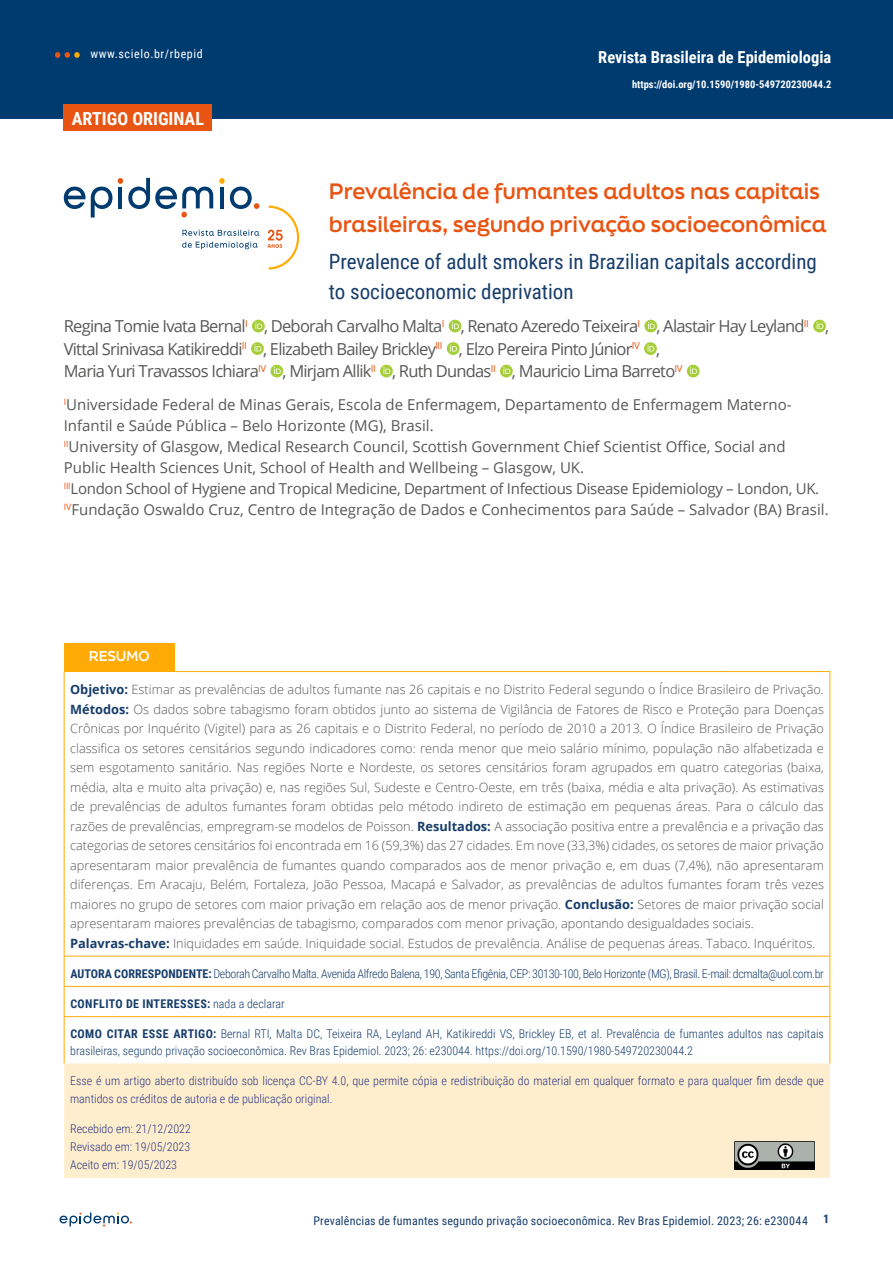
<style>
.page{position:relative;width:893px;height:1263px;background:#fff}
.page>*{position:absolute;margin:0;border:0;box-sizing:border-box;transform-origin:0 0}
.t1{font:700 21px/33px "Final Six";color:#e85412}
.t2{font:21px/30px "Roboto Condensed";color:#173d6b}
.t3{font:700 18px "Roboto Condensed";color:#fff}
.t4{font:16.5px/22.5px "Open Sans";letter-spacing:-.045em;color:#575756}
.t5{font:700 16.5px "Roboto Condensed";color:#fff}
.t6{font:15px/21px "Open Sans";color:#575756}
.t7{font:700 13.5px "Final Six";letter-spacing:-.01em;color:#fff}
.t8{font:300 12.75px/19.5px "Open Sans";color:#575756}
.t9{font:300 12px/16.5px "Roboto Condensed";color:#173d6b}
.t10{font:300 12px/18px "Roboto Condensed";color:#283583}
.t11{font:300 12px "Roboto Condensed";letter-spacing:-.03em;color:#173d6b}
.t12{font:12px "Roboto Condensed";letter-spacing:.015em;color:#173d6b}
.t13{font:700 12px "Roboto Condensed";letter-spacing:.035em;color:#173d6b}
.t14{font:12px "Roboto Condensed";letter-spacing:.05em;color:#fff}
.t15{font:700 10.5px "Roboto Condensed";color:#fff}
.s1{font-weight:700;color:#173d6b}
.s2{font-weight:700}
.s3{font-weight:300}
</style>
<div class="page">
<svg style="left:60px;top:1212px;width:72px;height:14px"></svg>
<div style="left:0;top:0;width:893px;height:118px;background:#003b70"></div>
<svg style="left:55px;top:52px;width:25px;height:6px"></svg>
<svg style="left:252px;top:320px;width:13px;height:12px"></svg>
<svg style="left:255px;top:322px;width:7px;height:7px"></svg>
<div style="left:449px;top:320px;width:12px;height:12px;background:#a6ce39;border-radius:50%"></div>
<svg style="left:452px;top:322px;width:7px;height:7px"></svg>
<div style="left:644px;top:320px;width:13px;height:12px;background:#a6ce39;border-radius:50%"></div>
<svg style="left:648px;top:322px;width:7px;height:7px"></svg>
<svg style="left:813px;top:320px;width:13px;height:12px"></svg>
<svg style="left:816px;top:322px;width:7px;height:7px"></svg>
<svg style="left:251px;top:342px;width:13px;height:13px"></svg>
<svg style="left:254px;top:344px;width:7px;height:7px"></svg>
<svg style="left:447px;top:342px;width:13px;height:13px"></svg>
<svg style="left:450px;top:344px;width:7px;height:7px"></svg>
<svg style="left:644px;top:342px;width:13px;height:13px"></svg>
<svg style="left:647px;top:344px;width:7px;height:7px"></svg>
<div style="left:270px;top:365px;width:13px;height:12px;background:#a6ce39;border-radius:50%"></div>
<svg style="left:274px;top:367px;width:7px;height:7px"></svg>
<svg style="left:380px;top:365px;width:13px;height:12px"></svg>
<svg style="left:383px;top:367px;width:7px;height:7px"></svg>
<div style="left:500px;top:365px;width:13px;height:12px;background:#a6ce39;border-radius:50%"></div>
<svg style="left:503px;top:367px;width:7px;height:7px"></svg>
<div style="left:687px;top:365px;width:13px;height:12px;background:#a6ce39;border-radius:50%"></div>
<svg style="left:690px;top:367px;width:7px;height:7px"></svg>
<svg style="left:64px;top:187px;width:48px;height:30px"></svg>
<svg style="left:118px;top:178px;width:95px;height:39px"></svg>
<svg style="left:219px;top:178px;width:40px;height:31px"></svg>
<svg style="left:182px;top:230px;width:77px;height:6px"></svg>
<svg style="left:182px;top:242px;width:76px;height:7px"></svg>
<svg style="left:268px;top:206px;width:31px;height:64px"></svg>
<div style="left:64px;top:105px;width:148px;height:26px;background:#e85412"></div>
<div style="left:64px;top:643px;width:110px;height:28px;background:#ffab03"></div>
<div style="left:64px;top:1063px;width:766px;height:115px;background:#ffeecd"></div>
<hr style="left:64px;top:671px;width:1px;height:285px;background:#ffab03">
<hr style="left:174px;top:671px;width:552px;height:1px;background:#ffab03">
<hr style="left:726px;top:671px;width:104px;height:1px;background:#ffab03">
<hr style="left:829px;top:672px;width:1px;height:284px;background:#ffab03">
<hr style="left:64px;top:956px;width:1px;height:30px;background:#ffab03">
<hr style="left:64px;top:986px;width:1px;height:30px;background:#ffab03">
<hr style="left:64px;top:956px;width:110px;height:1px;background:#ffab03">
<hr style="left:174px;top:956px;width:552px;height:1px;background:#ffab03">
<hr style="left:726px;top:956px;width:104px;height:1px;background:#ffab03">
<hr style="left:829px;top:956px;width:1px;height:30px;background:#ffab03">
<hr style="left:829px;top:986px;width:1px;height:30px;background:#ffab03">
<hr style="left:65px;top:986px;width:109px;height:1px;background:#ffab03">
<hr style="left:174px;top:986px;width:552px;height:1px;background:#ffab03">
<hr style="left:726px;top:986px;width:103px;height:1px;background:#ffab03">
<hr style="left:64px;top:1017px;width:1px;height:46px;background:#ffab03">
<hr style="left:64px;top:1016px;width:110px;height:1px;background:#ffab03">
<hr style="left:174px;top:1016px;width:552px;height:1px;background:#ffab03">
<hr style="left:726px;top:1016px;width:104px;height:1px;background:#ffab03">
<hr style="left:829px;top:1017px;width:1px;height:46px;background:#ffab03">
<img style="left:735px;top:1141px;width:79px;height:28px">
<p class="t14" style="left:90px;top:45px;width:114px">www.scielo.br/rbepid</p>
<h2 class="t3" style="left:72px;top:106px;width:134px">ARTIGO ORIGINAL</h2>
<p class="t5" style="left:598px;top:46px;width:235px">Revista Brasileira de Epidemiologia</p>
<p class="t15" style="left:632px;top:77px;width:201px">https://doi.org/10.1590/1980-549720230044.2</p>
<h1 class="t1" style="left:329px;top:174px;width:499px">Prevalência de fumantes adultos nas capitais brasileiras, segundo privação socioeconômica</h1>
<h1 class="t2" style="left:329px;top:245px;width:490px">Prevalence of adult smokers in Brazilian capitals according to socioeconomic deprivation</h1>
<p class="t4" style="left:64px;top:315px;width:767px">Regina Tomie Ivata Bernal<sup>I</sup> , Deborah Carvalho Malta<sup>I</sup> , Renato Azeredo Teixeira<sup>I</sup> , Alastair Hay Leyland<sup>II</sup> ,<br>Vittal Srinivasa Katikireddi<sup>II</sup> , Elizabeth Bailey Brickley<sup>III</sup> , Elzo Pereira Pinto Júnior<sup>IV</sup> ,<br>Maria Yuri Travassos Ichiara<sup>IV</sup> , Mirjam Allik<sup>II</sup> , Ruth Dundas<sup>II</sup> , Mauricio Lima Barreto<sup>IV</sup></p>
<p class="t6" style="left:64px;top:393px;width:766px"><sup>I</sup>Universidade Federal de Minas Gerais, Escola de Enfermagem, Departamento de Enfermagem Materno-Infantil e Saúde Pública – Belo Horizonte (MG), Brasil.<br><sup>II</sup>University of Glasgow, Medical Research Council, Scottish Government Chief Scientist Office, Social and Public Health Sciences Unit, School of Health and Wellbeing – Glasgow, UK.<br><sup>III</sup>London School of Hygiene and Tropical Medicine, Department of Infectious Disease Epidemiology – London, UK.<br><sup>IV</sup>Fundação Oswaldo Cruz, Centro de Integração de Dados e Conhecimentos para Saúde – Salvador (BA) Brasil.</p>
<p class="t7" style="left:89px;top:646px;width:62px">RESUMO</p>
<p class="t8" style="left:70px;top:679px;width:755px"><span class="s1">Objetivo:</span> Estimar as prevalências de adultos fumante nas 26 capitais e no Distrito Federal segundo o Índice Brasileiro de Privação.<br><span class="s1">Métodos:</span> Os dados sobre tabagismo foram obtidos junto ao sistema de Vigilância de Fatores de Risco e Proteção para Doenças Crônicas por Inquérito (Vigitel) para as 26 capitais e o Distrito Federal, no período de 2010 a 2013. O Índice Brasileiro de Privação classifica os setores censitários segundo indicadores como: renda menor que meio salário mínimo, população não alfabetizada e sem esgotamento sanitário. Nas regiões Norte e Nordeste, os setores censitários foram agrupados em quatro categorias (baixa, média, alta e muito alta privaçã o) e, nas regiões Sul, Sudeste e Centro-Oeste, em três (baixa, média e alta privação). As estimativas de prevalências de adultos fumantes foram obtidas pelo método indireto de estimação em pequenas áreas. Para o cálculo das razões de prevalências, empregram-se modelos de Poisson. <span class="s1">Resultados:</span> A associação positiva entre a prevalência e a privação das categorias de setores censitários foi encontrada em 16 (59,3%) das 27 cidades. Em nove (33,3%) cidades, os setores de maior privação apresentaram maior prevalência de fumantes quando comparados aos de menor privação e, em duas (7,4%), não apresentaram diferenças. Em Aracaju, Belém, Fortaleza, João Pessoa, Macapá e Salvador, as prevalências de adultos fumantes foram três vezes maiores no grupo de setores com maior privação em relação aos de menor privação. <span class="s1">Conclusão:</span> Setores de maior privação social apresentaram maiores prevalências de tabagismo, comparados com menor privação, apontando desigualdades sociais.<br><span class="s1">Palavras-chave:</span> Iniquidades em saúde. Iniquidade social. Estudos de prevalência. Análise de pequenas áreas. Tabaco. Inquéritos.</p>
<p class="t11" style="left:70px;top:965px;width:755px"><span class="s2">AUTORA CORRESPONDENTE:</span> Deborah Carvalho Malta. Avenida Alfredo Balena, 190, Santa Efigênia, CEP: 30130-100, Belo Horizonte (MG), Brasil. E-mail: dcmalta@uol.com.br</p>
<p class="t13" style="left:70px;top:995px;width:216px">CONFLITO DE INTERESSES: <span class="s3">nada a declarar</span></p>
<p class="t9" style="left:70px;top:1025px;width:755px"><span class="s2">COMO CITAR ESSE ARTIGO:</span> Bernal RTI, Malta DC, Teixeira RA, Leyland AH, Katikireddi VS, Brickley EB, et al. Prevalência de fumantes adultos nas capitais brasileiras, segundo privação socioeconômica. Rev Bras Epidemiol. 2023; 26: e230044. https://doi.org/10.1590/1980-549720230044.2</p>
<p class="t10" style="left:70px;top:1071px;width:755px">Esse é um artigo aberto distribuído sob licença CC-BY 4.0, que permite cópia e redistribuição do material em qualquer formato e para qualquer fim desde que mantidos os créditos de autoria e de publicação original.</p>
<p class="t10" style="left:70px;top:1120px;width:122px;text-align:justify">Recebido em: 21/12/2022<br>Revisado em: 19/05/2023<br>Aceito em: 19/05/2023</p>
<p class="t12" style="left:313px;top:1212px;width:496px">Prevalências de fumantes segundo privação socioeconômica. Rev Bras Epidemiol. 2023; 26: e230044</p>
<p class="t13" style="left:823px;top:1211px;width:8px">1</p>
</div>
